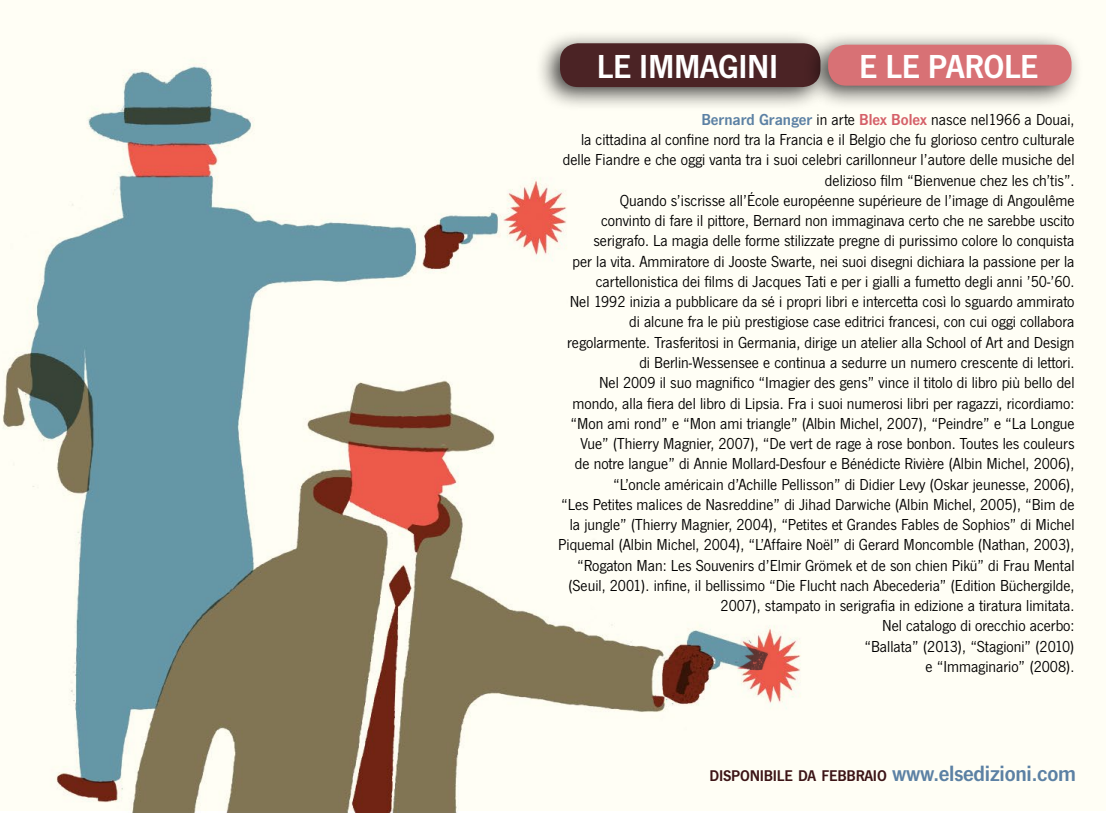
<style>
.page{position:relative;width:1106px;height:813px;background:#fff}
.page>*{position:absolute;margin:0;border:0;box-sizing:border-box;transform-origin:0 0}
.t1{font:600 34.5px "News Got T";letter-spacing:-.01em;color:#fff}
.t2{font:16.5px/20.2px "News Got T";color:#000;text-align:right}
.t3{font:600 16.05px "News Got T";letter-spacing:-.015em;color:#3c1416}
.s1{font-weight:600;color:#5c81a4}
.s2{font-weight:600;color:#d56068}
.s3{font-size:22.95px;color:#5c81a4}
</style>
<div class="page">
<div style="left:0;top:0;width:1106px;height:810px;background:#fffef5"></div>
<img style="left:2px;top:66px;width:736px;height:746px">
<img style="left:738px;top:625px;width:63px;height:84px">
<div style="left:535px;top:29px;width:298px;height:82px;background:#000;opacity:.75"></div>
<div style="left:560px;top:43px;width:260px;height:44px;background:#4b2325;border-radius:18px"></div>
<div style="left:803px;top:31px;width:280px;height:79px;background:#000;opacity:.75"></div>
<div style="left:828px;top:45px;width:243px;height:41px;background:#d87175;border-radius:18px"></div>
<h1 class="t1" style="left:597px;top:46px;width:183px">LE IMMAGINI</h1>
<h1 class="t1" style="left:859px;top:46px;width:181px">E LE PAROLE</h1>
<p class="t2" style="left:558px;top:109px;width:518px"><span class="s1">Bernard Granger</span> in arte <span class="s2">Blex Bolex</span> nasce nel1966 a Douai,<br>la cittadina al confine nord tra la Francia e il Belgio che fu glorioso centro culturale delle Fiandre e che oggi vanta tra i suoi celebri carillonneur l’autore delle musiche del delizioso film “Bienvenue chez les ch’tis”.<br>Quando s’iscrisse all’École européenne supérieure de l’image di Angoulême<br>convinto di fare il pittore, Bernard non immaginava certo che ne sarebbe uscito serigrafo. La magia delle forme stilizzate pregne di purissimo colore lo conquista<br>per la vita. Ammiratore di Jooste Swarte, nei suoi disegni dichiara la passione per la cartellonistica dei films di Jacques Tati e per i gialli a fumetto degli anni ’50-’60.<br>Nel 1992 inizia a pubblicare da sé i propri libri e intercetta così lo sguardo ammirato di alcune fra le più prestigiose case editrici francesi, con cui oggi collabora regolarmente. Trasferitosi in Germania, dirige un atelier alla School of Art and Design di Berlin-Wessensee e continua a sedurre un numero crescente di lettori.<br>Nel 2009 il suo magnifico “Imagier des gens” vince il titolo di libro più bello del mondo, alla fiera del libro di Lipsia. Fra i suoi numerosi libri per ragazzi, ricordiamo: “Mon ami rond” e “Mon ami triangle” (Albin Michel, 2007), “Peindre” e “La Longue Vue” (Thierry Magnier, 2007), “De vert de rage à rose bonbon. Toutes les couleurs<br>de notre langue” di Annie Mollard-Desfour e Bénédicte Rivière (Albin Michel, 2006), “L’oncle américain d’Achille Pellisson” di Didier Levy (Oskar jeunesse, 2006),<br>“Les Petites malices de Nasreddine” di Jihad Darwiche (Albin Michel, 2005), “Bim de la jungle” (Thierry Magnier, 2004), “Petites et Grandes Fables de Sophios” di Michel Piquemal (Albin Michel, 2004), “L’Affaire Noël” di Gerard Moncomble (Nathan, 2003), “Rogaton Man: Les Souvenirs d’Elmir Grömek et de son chien Pikü” di Frau Mental (Seuil, 2001). infine, il bellissimo “Die Flucht nach Abecederia” (Edition Büchergilde, 2007), stampato in serigrafia in edizione a tiratura limitata.<br>Nel catalogo di orecchio acerbo:<br>“Ballata” (2013), “Stagioni” (2010)<br>e “Immaginario” (2008).</p>
<p class="t3" style="left:709px;top:766px;width:368px">DISPONIBILE DA FEBBRAIO <span class="s3">www.elsedizioni.com</span></p>
</div>
